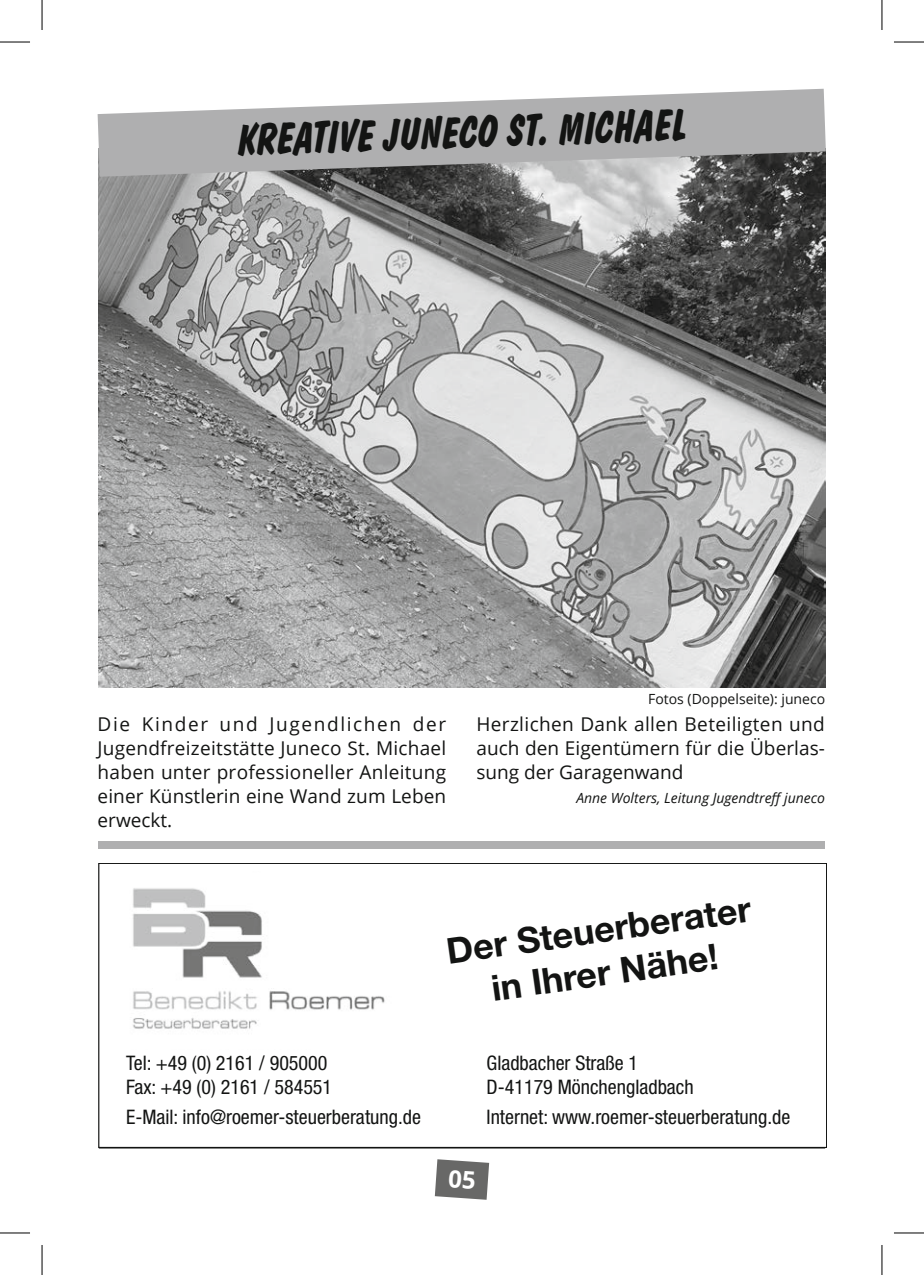
<style>
.page{position:relative;width:924px;height:1275px;background:#fff}
.page>*{position:absolute;margin:0;border:0;box-sizing:border-box;transform-origin:0 0}
.t1{font:700 44px "Dom Diagonal BT";color:#131413;scale:.88 1}
.t2{font:700 35.8px/43px "Helvetica Neue LT";color:#131413;text-align:center}
.t3{font:condensed 20px/24px "Helvetica Neue LT";color:#131413}
.t4{font:19px/24px "Open Sans";letter-spacing:.005em;color:#131413;text-align:justify}
.t5{font:italic 14px "Open Sans";color:#131413}
.t6{font:14px "Open Sans";color:#131413}
</style>
<div class="page">
<hr style="left:99px;top:1147px;width:725px;height:1px;background:#131413">
<div style="left:99px;top:841px;width:725px;height:8px;background:#afafb0"></div>
<img style="left:132px;top:888px;width:253px;height:141px">
<img style="left:99px;top:177px;width:725px;height:510px">
<svg style="left:98px;top:89px;width:727px;height:88px;background:#b2b2b3"></svg>
<hr style="left:0;top:42px;width:30px;height:1px;background:#000">
<hr style="left:893px;top:42px;width:30px;height:1px;background:#000">
<hr style="left:0;top:1232px;width:30px;height:1px;background:#000">
<hr style="left:893px;top:1232px;width:30px;height:1px;background:#000">
<hr style="left:42px;top:0;width:1px;height:30px;background:#000">
<hr style="left:42px;top:1245px;width:1px;height:30px;background:#000">
<hr style="left:881px;top:0;width:1px;height:30px;background:#000">
<hr style="left:881px;top:1245px;width:1px;height:30px;background:#000">
<svg style="left:434px;top:1159px;width:55px;height:40px;background:#7b7b7a"></svg>
<h1 class="t1" style="left:237px;top:113px;width:512px;rotate:-2deg">KREATIVE JUNECO ST. MICHAEL</h1>
<p class="t4" style="left:98px;top:711px;width:350px">Die Kinder und Jugendlichen der Jugendfreizeitstätte Juneco St. Michael haben unter professioneller Anleitung einer Künstlerin eine Wand zum Leben erweckt.</p>
<p class="t6" style="left:648px;top:689px;width:178px">Fotos (Doppelseite): juneco</p>
<p class="t4" style="left:476px;top:711px;width:350px">Herzlichen Dank allen Beteiligten und auch den Eigentümern für die Überlas&shy;sung der Garagenwand</p>
<p class="t5" style="left:576px;top:788px;width:250px">Anne Wolters, Leitung Jugendtreff juneco</p>
<p class="t3" style="left:126px;top:1050px;width:207px">Tel: +49 (0) 2161 / 905000<br>Fax: +49 (0) 2161 / 584551</p>
<p class="t3" style="left:126px;top:1104px;width:296px">E-Mail: info@roemer-steuerberatung.de</p>
<h2 class="t2" style="left:443px;top:929px;width:308px;rotate:-8deg">Der Steuerberater in Ihrer Nähe!</h2>
<p class="t3" style="left:486px;top:1050px;width:208px">Gladbacher Straße 1<br>D-41179 Mönchengladbach</p>
<p class="t3" style="left:486px;top:1104px;width:305px">Internet: www.roemer-steuerberatung.de</p>
</div>
